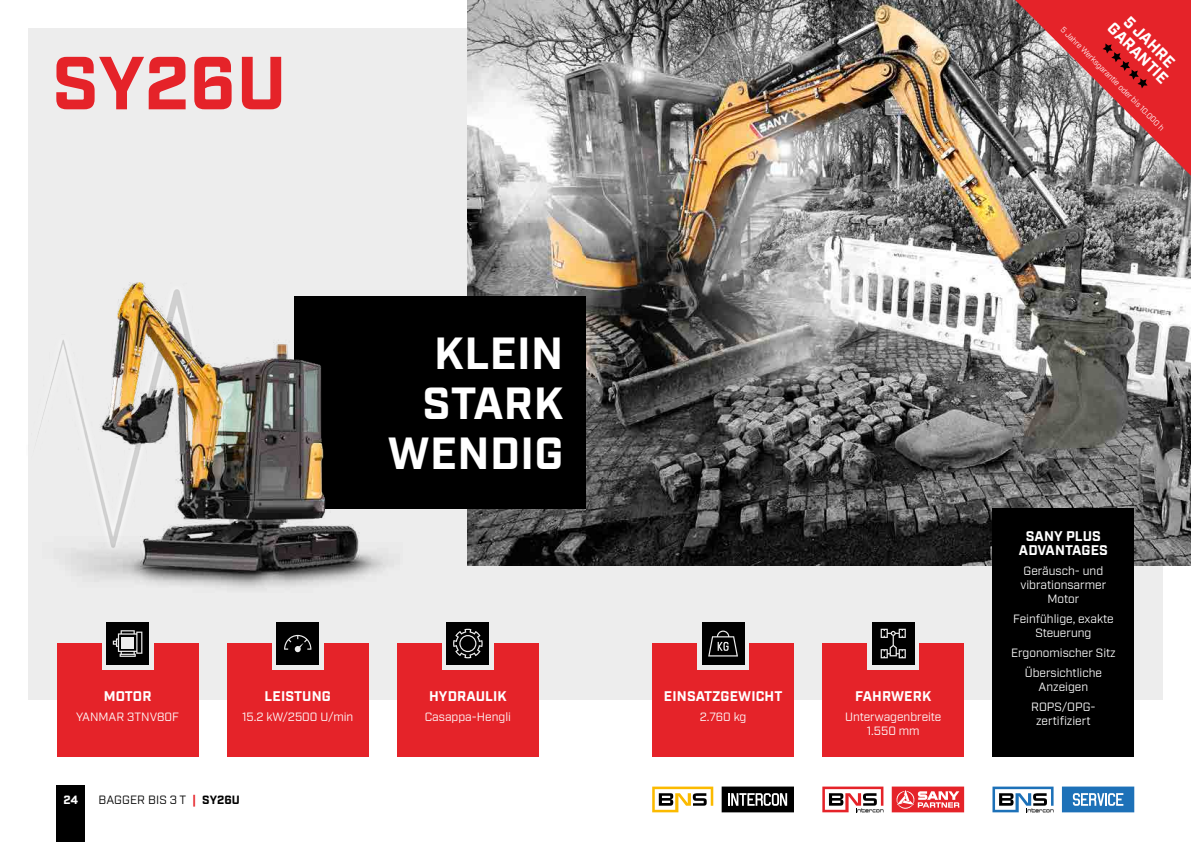
<style>
.page{position:relative;width:1191px;height:842px;background:#fff}
.page>*{position:absolute;margin:0;border:0;box-sizing:border-box;transform-origin:0 0}
.t1{font:700 75px "Industry";color:#e52329}
.t2{font:700 45px/50px "Industry";letter-spacing:.01em;color:#fff;text-align:right}
.t3{font:700 16px "Industry";color:#fff}
.t4{font:700 14px/14px "Industry";letter-spacing:.01em;color:#fff;text-align:center}
.t5{font:12px/14px "Industry";color:#fff;text-align:center}
.t6{font:12px "Industry";letter-spacing:.01em;color:#000}
.t7{font:700 12px "Industry";color:#fff}
.t8{font:8px "Industry";color:#fff}
.s1{font-weight:700;color:#e52329}
.s2{font-weight:700}
</style>
<div class="page">
<div style="left:28px;top:28px;width:576px;height:672px;background:#ededed"></div>
<img style="left:468px;top:0;width:119px;height:566px">
<div style="left:57px;top:785px;width:28px;height:57px;background:#000"></div>
<div style="left:57px;top:643px;width:141px;height:114px;background:#e52329"></div>
<div style="left:227px;top:643px;width:142px;height:114px;background:#e52329"></div>
<div style="left:397px;top:643px;width:142px;height:114px;background:#e52329"></div>
<div style="left:102px;top:618px;width:51px;height:51px;background:#ededed"></div>
<div style="left:106px;top:622px;width:43px;height:43px;background:#000"></div>
<svg style="left:113px;top:630px;width:29px;height:27px"></svg>
<div style="left:272px;top:618px;width:51px;height:51px;background:#ededed"></div>
<div style="left:276px;top:622px;width:43px;height:43px;background:#000"></div>
<svg style="left:284px;top:635px;width:27px;height:17px"></svg>
<div style="left:442px;top:618px;width:51px;height:51px;background:#ededed"></div>
<div style="left:446px;top:622px;width:43px;height:43px;background:#000"></div>
<svg style="left:453px;top:629px;width:30px;height:29px"></svg>
<div style="left:294px;top:296px;width:310px;height:213px;background:#000"></div>
<img style="left:38px;top:283px;width:351px;height:305px">
<div style="left:587px;top:28px;width:575px;height:672px;background:#ededed"></div>
<img style="left:587px;top:0;width:604px;height:566px">
<svg style="left:822px;top:786px;width:61px;height:26px"></svg>
<svg style="left:891px;top:786px;width:73px;height:26px;background:#eb5e62"></svg>
<svg style="left:1062px;top:786px;width:72px;height:26px;background:#488cc5"></svg>
<svg style="left:992px;top:787px;width:61px;height:25px"></svg>
<div style="left:652px;top:643px;width:142px;height:114px;background:#e52329"></div>
<div style="left:822px;top:643px;width:142px;height:114px;background:#e52329"></div>
<div style="left:992px;top:509px;width:142px;height:248px;background:#000"></div>
<div style="left:697px;top:618px;width:51px;height:51px;background:#ededed"></div>
<div style="left:702px;top:622px;width:42px;height:43px;background:#000"></div>
<svg style="left:708px;top:630px;width:30px;height:26px"></svg>
<div style="left:867px;top:618px;width:51px;height:51px;background:#ededed"></div>
<div style="left:872px;top:622px;width:42px;height:43px;background:#000"></div>
<svg style="left:880px;top:629px;width:25px;height:29px"></svg>
<svg style="left:721px;top:786px;width:73px;height:26px;background:#3b3b3b"></svg>
<svg style="left:652px;top:787px;width:61px;height:25px"></svg>
<svg style="left:1015px;top:0;width:176px;height:176px;background:#bd5e60"></svg>
<h1 class="t1" style="left:52px;top:38px;width:236px">SY26U</h1>
<h2 class="t2" style="left:388px;top:331px;width:177px">KLEIN<br>STARK<br>WENDIG</h2>
<p class="t4" style="left:104px;top:690px;width:49px">MOTOR</p>
<p class="t5" style="left:76px;top:710px;width:104px">YANMAR 3TNV80F</p>
<p class="t4" style="left:264px;top:690px;width:68px">LEISTUNG</p>
<p class="t5" style="left:242px;top:710px;width:113px">15.2 kW/2500 U/min</p>
<p class="t7" style="left:64px;top:792px;width:16px">24</p>
<p class="t6" style="left:99px;top:792px;width:143px">BAGGER BIS 3 T <span class="s1">|</span> <span class="s2">SY26U</span></p>
<p class="t4" style="left:429px;top:690px;width:79px">HYDRAULIK</p>
<p class="t5" style="left:425px;top:710px;width:88px">Casappa-Hengli</p>
<h3 class="t3" style="left:1133px;top:12px;width:66px;rotate:45deg">5 JAHRE</h3>
<h3 class="t3" style="left:1117px;top:19px;width:80px;rotate:45deg">GARANTIE</h3>
<p class="t8" style="left:1065px;top:25px;width:144px;rotate:45deg">5 Jahre Werksgarantie oder bis 10.000 h</p>
<p class="t4" style="left:664px;top:690px;width:120px">EINSATZGEWICHT</p>
<p class="t5" style="left:700px;top:710px;width:48px">2.760 kg</p>
<p class="t4" style="left:855px;top:690px;width:78px">FAHRWERK</p>
<p class="t5" style="left:845px;top:710px;width:98px">Unterwagenbreite<br>1.550 mm</p>
<p class="t4" style="left:1019px;top:530px;width:90px">SANY PLUS<br>ADVANTAGES</p>
<p class="t5" style="left:1020px;top:564px;width:87px">Geräusch- und vibrationsarmer<br>Motor</p>
<p class="t5" style="left:1013px;top:612px;width:102px">Feinfühlige, exakte<br>Steuerung</p>
<p class="t5" style="left:1011px;top:643px;width:106px;line-height:20px">Ergonomischer Sitz<br>Übersichtliche</p>
<p class="t5" style="left:1031px;top:677px;width:66px;line-height:20px">Anzeigen<br>ROPS/OPG-</p>
<p class="t5" style="left:1036px;top:714px;width:56px">zertifiziert</p>
</div>
